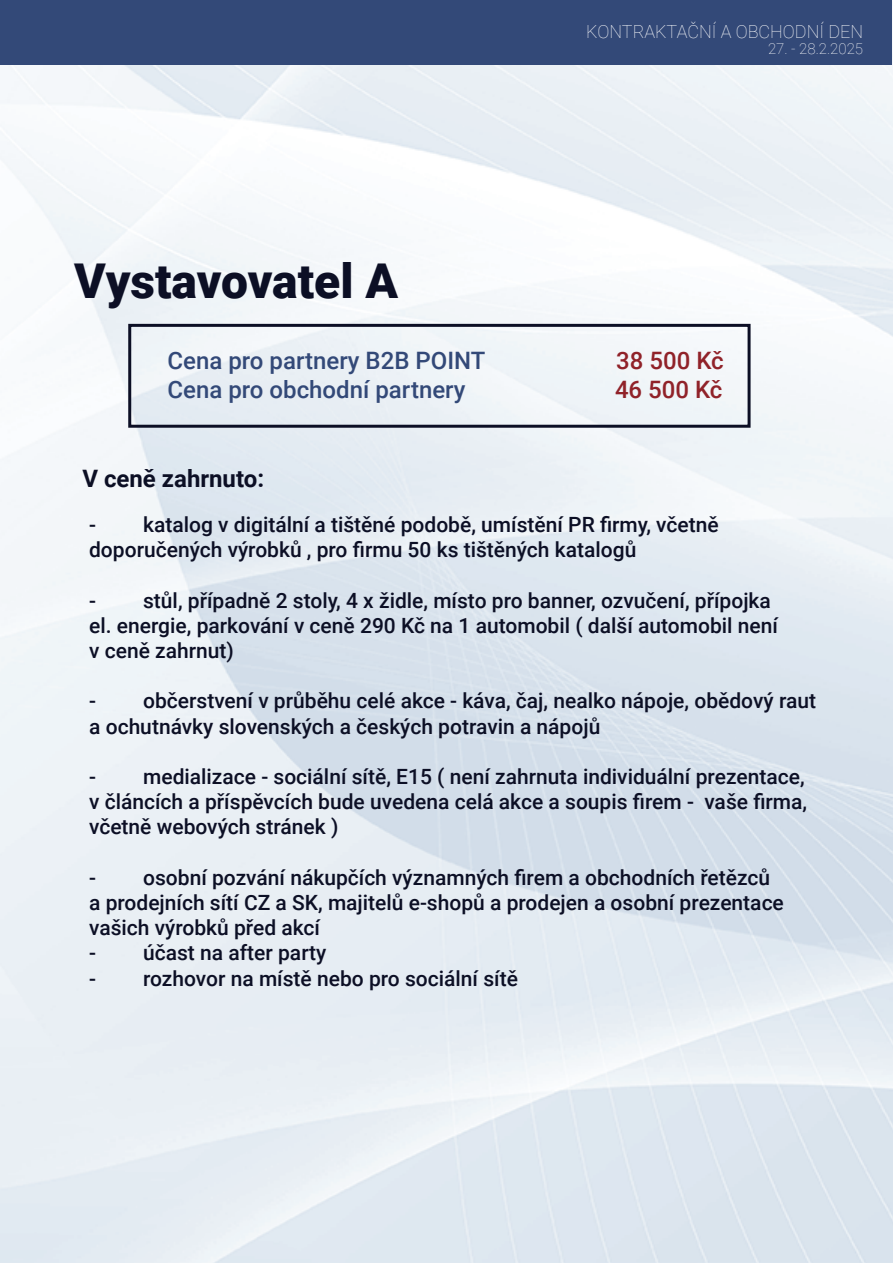
<style>
.page{position:relative;width:893px;height:1263px;background:#fff}
.page>*{position:absolute;margin:0;border:0;box-sizing:border-box;transform-origin:0 0}
.t1{font:900 48px "Roboto";color:#0c0f25}
.t2{font:500 24px "Roboto";color:#334978}
.t3{font:500 24px "Roboto";color:#902229}
.t4{font:700 24px "Roboto";color:#0c0f25}
.t5{font:500 21px/25.2px "Roboto";color:#0c0f25}
.t6{font:100 18px "Roboto";color:#fff}
.t7{font:100 15px "Roboto";color:#fff}
</style>
<div class="page">
<img style="left:1px;top:52px;width:892px;height:1211px">
<div style="left:1px;top:0;width:891px;height:64px;background:#334978"></div>
<div style="left:128px;top:324px;width:623px;height:104px;border:3px solid #0c0f25"></div>
<h1 class="t1" style="left:74px;top:247px;width:325px">Vystavovatel A</h1>
<p class="t6" style="left:586px;top:19px;width:278px">KONTRAKTAČNÍ A OBCHODNÍ DEN</p>
<p class="t7" style="left:768px;top:38px;width:97px">27. - 28.2.2025</p>
<p class="t2" style="left:168px;top:344px;width:319px">Cena pro partnery B2B POINT</p>
<p class="t3" style="left:616px;top:344px;width:109px">38 500 Kč</p>
<p class="t2" style="left:168px;top:373px;width:299px">Cena pro obchodní partnery</p>
<p class="t3" style="left:615px;top:373px;width:109px">46 500 Kč</p>
<p class="t4" style="left:82px;top:462px;width:183px">V ceně zahrnuto:</p>
<p class="t5" style="left:89px;top:511px;width:631px">- katalog v digitální a tištěné podobě, umístění PR firmy, včetně doporučených výrobků , pro firmu 50 ks tištěných katalogů</p>
<p class="t5" style="left:89px;top:587px;width:690px">- stůl, případně 2 stoly, 4 x židle, místo pro banner, ozvučení, přípojka el. energie, parkování v ceně 290 Kč na 1 automobil ( další automobil není v ceně zahrnut)</p>
<p class="t5" style="left:89px;top:687px;width:728px">- občerstvení v průběhu celé akce - káva, čaj, nealko nápoje, obědový raut a ochutnávky slovenských a českých potravin a nápojů</p>
<p class="t5" style="left:89px;top:763px;width:720px">- medializace - sociální sítě, E15 ( není zahrnuta individuální prezentace, v článcích a příspěvcích bude uvedena celá akce a soupis firem - vaše firma, včetně webových stránek )</p>
<p class="t5" style="left:89px;top:864px;width:696px">- osobní pozvání nákupčích významných firem a obchodních řetězců a prodejních sítí CZ a SK, majitelů e-shopů a prodejen a osobní prezentace vašich výrobků před akcí</p>
<p class="t5" style="left:89px;top:939px;width:239px">- účast na after party</p>
<p class="t5" style="left:89px;top:965px;width:430px">- rozhovor na místě nebo pro sociální sítě</p>
</div>
